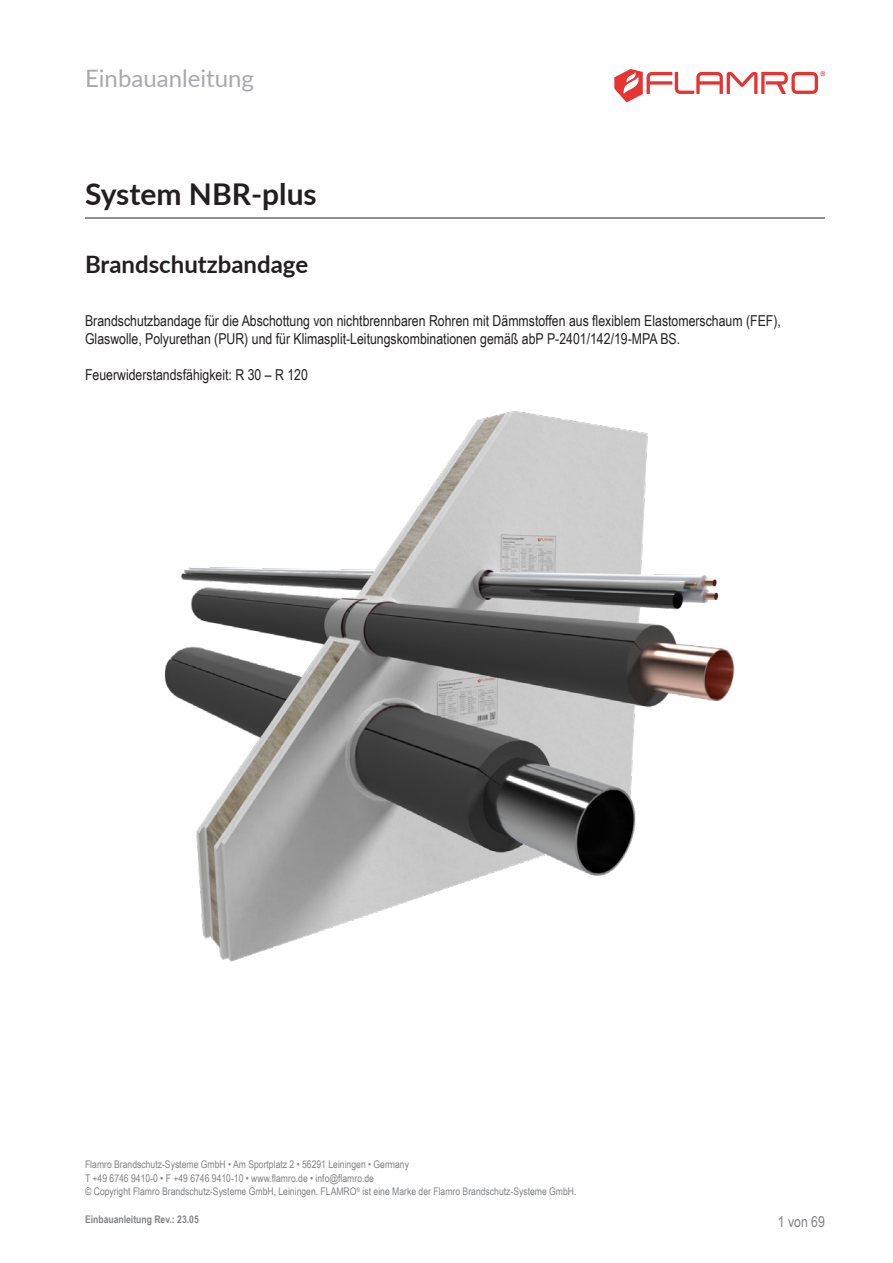
<style>
.page{position:relative;width:893px;height:1263px;background:#fff}
.page>*{position:absolute;margin:0;border:0;box-sizing:border-box;transform-origin:0 0}
.p___HL_Dokument{font:700 30px "Lato";color:#231f20}
.p___HL_Gruppierung{font:700 24px "Lato";color:#231f20}
.t1{font:24px "Lato";color:#a8a9ad}
.p___Deckblatt_Textra{font:15px/18px "Arial Narrow";color:#231f20}
.t2{font:15px "Arial Narrow";color:#808285}
.t3{font:10.5px/13.6px "Arial Narrow";color:#808285}
.p___Footer_links{font:700 10.5px "Arial Narrow";color:#808285}
</style>
<div class="page">
<hr style="left:85px;top:218px;width:740px;height:1px;background:#231f20">
<img style="left:164px;top:411px;width:571px;height:551px">
<svg style="left:614px;top:69px;width:211px;height:33px"></svg>
<h2 class="t1" style="left:85px;top:61px;width:170px">Einbauanleitung</h2>
<p class="p___HL_Dokument" style="left:85px;top:172px;width:233px">System NBR-plus</p>
<p class="p___HL_Gruppierung" style="left:85px;top:247px;width:225px">Brandschutzbandage</p>
<p class="p___Deckblatt_Textra" style="left:85px;top:311px;width:697px">Brandschutzbandage für die Abschottung von nichtbrennbaren Rohren mit Dämmstoffen aus flexiblem Elastomerschaum (FEF),<br>Glaswolle, Polyurethan (PUR) und für Klimasplit-Leitungskombinationen gemäß abP P-2401/142/19-MPA BS.</p>
<p class="p___Deckblatt_Textra" style="left:85px;top:365px;width:224px">Feuerwiderstandsfähigkeit: R 30 – R 120</p>
<p class="t3" style="left:85px;top:1157px;width:493px">Flamro Brandschutz-Systeme GmbH • Am Sportplatz 2 • 56291 Leiningen • Germany<br>T +49 6746 9410-0 • F +49 6746 9410-10 • www.flamro.de • info@flamro.de<br>© Copyright Flamro Brandschutz-Systeme GmbH, Leiningen. FLAMRO<sup>®</sup> ist eine Marke der Flamro Brandschutz-Systeme GmbH.</p>
<p class="p___Footer_links" style="left:85px;top:1212px;width:115px">Einbauanleitung Rev.: 23.05</p>
<p class="t2" style="left:778px;top:1210px;width:49px">1 von 69</p>
</div>
